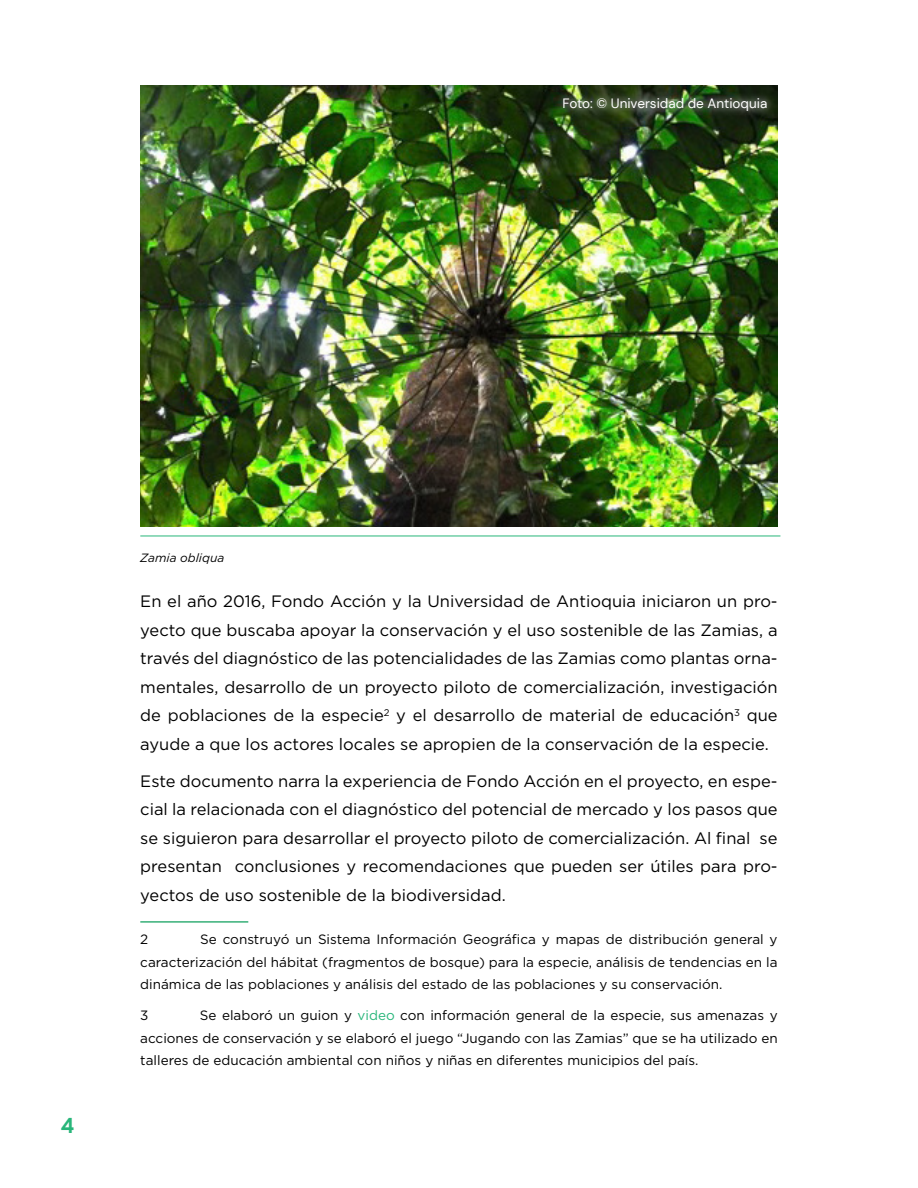
<style>
.page{position:relative;width:918px;height:1188px;background:#fff}
.page>*{position:absolute;margin:0;border:0;box-sizing:border-box;transform-origin:0 0}
.t1{font:800 21px "Overpass";color:#28b67a}
.t2{font:16.5px/28.5px "Gotham";color:#000;text-align:justify}
.t3{font:13.5px/22.5px "Gotham";color:#000;text-align:justify}
.t4{font:13.5px "DM Sans";color:#fff}
.t5{font:italic 12px "Gotham";color:#000}
.s1{color:#28b67a}
</style>
<div class="page">
<hr style="left:140px;top:921px;width:108px;height:2px;background:#37af78">
<img style="left:140px;top:85px;width:638px;height:442px">
<hr style="left:140px;top:536px;width:640px;height:1px;background:#28b67a">
<img style="left:555px;top:89px;width:220px;height:30px">
<p class="t4" style="left:563px;top:95px;width:206px">Foto: © Universidad de Antioquia</p>
<p class="t1" style="left:61px;top:1110px;width:15px">4</p>
<p class="t5" style="left:140px;top:550px;width:86px">Zamia obliqua</p>
<p class="t2" style="left:140px;top:587px;width:639px">En el año 2016, Fondo Acción y la Universidad de Antioquia iniciaron un pro&shy;yecto que buscaba apoyar la conservación y el uso sostenible de las Zamias, a través del diagnóstico de las potencialidades de las Zamias como plantas orna&shy;mentales, desarrollo de un proyecto piloto de comercialización, investigación de poblaciones de la especie<sup>2</sup> y el desarrollo de material de educación<sup>3</sup> que ayude a que los actores locales se apropien de la conservación de la especie.</p>
<p class="t2" style="left:140px;top:766px;width:639px">Este documento narra la experiencia de Fondo Acción en el proyecto, en espe&shy;cial la relacionada con el diagnóstico del potencial de mercado y los pasos que se siguieron para desarrollar el proyecto piloto de comercialización. Al final se presentan conclusiones y recomendaciones que pueden ser útiles para pro&shy;yectos de uso sostenible de la biodiversidad.</p>
<p class="t3" style="left:140px;top:928px;width:10px">2</p>
<p class="t3" style="left:140px;top:928px;width:639px;text-indent:60px">Se construyó un Sistema Información Geográfica y mapas de distribución general y caracterización del hábitat (fragmentos de bosque) para la especie, análisis de tendencias en la dinámica de las poblaciones y análisis del estado de las poblaciones y su conservación.</p>
<p class="t3" style="left:140px;top:1004px;width:10px">3</p>
<p class="t3" style="left:140px;top:1004px;width:639px;text-indent:60px">Se elaboró un guion y <span class="s1">video</span> con información general de la especie, sus amenazas y acciones de conservación y se elaboró el juego “Jugando con las Zamias” que se ha utilizado en talleres de educación ambiental con niños y niñas en diferentes municipios del país.</p>
</div>
